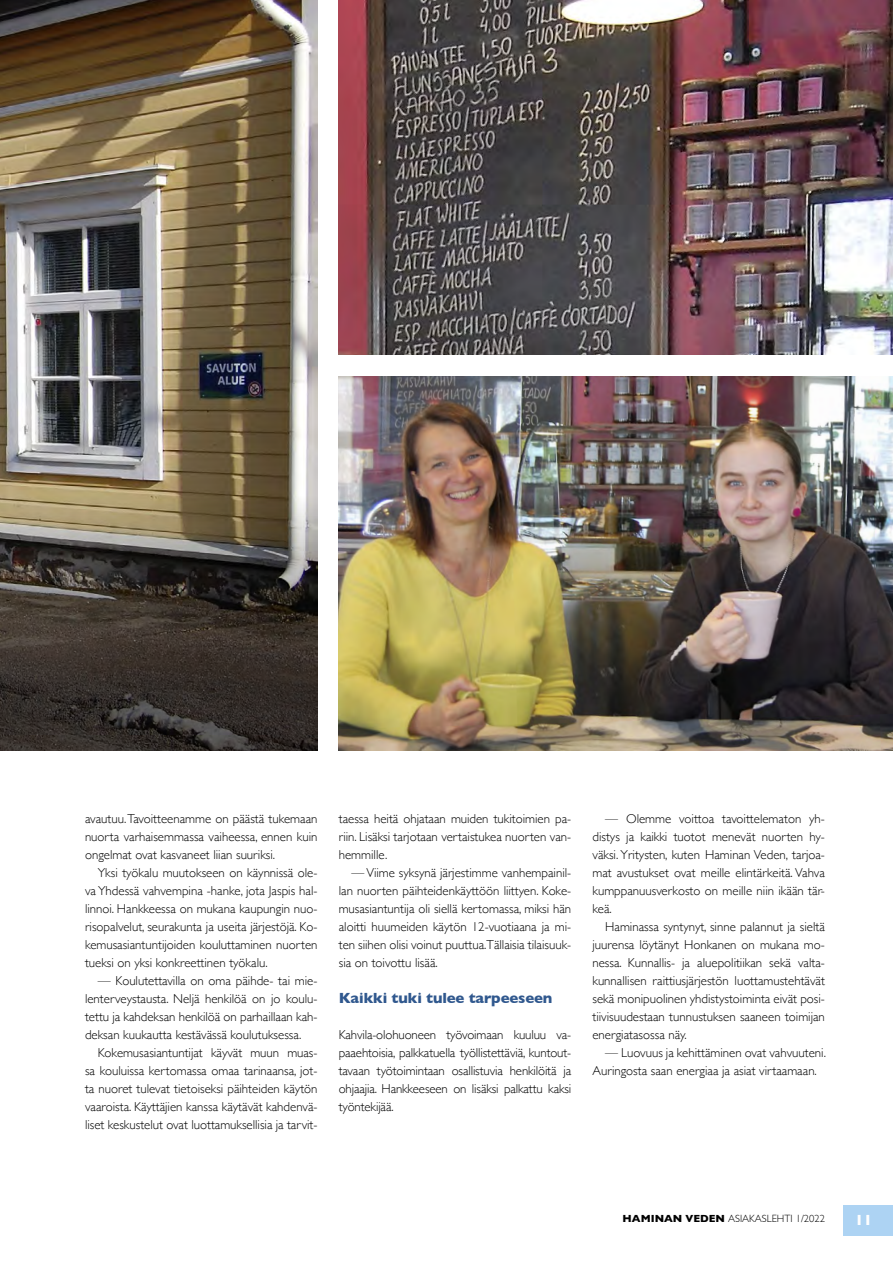
<style>
.page{position:relative;width:893px;height:1263px;background:#fff}
.page>*{position:absolute;margin:0;border:0;box-sizing:border-box;transform-origin:0 0}
.t1{font:700 15px "Gill Sans";letter-spacing:-.01em;color:#30588e}
.t2{font:700 15px "Gill Sans";color:#fff}
.t3{font:300 12.9px/18px "Gill Sans";color:#000;text-align:justify}
.t4{font:300 10.5px "Gill Sans";color:#000}
.s1{font-weight:700}
</style>
<div class="page">
<div style="left:843px;top:1205px;width:50px;height:30px;background:#add3f3"></div>
<img style="left:0;top:0;width:317px;height:439px">
<svg style="left:0;top:439px;width:317px;height:312px;background:#554d43"></svg>
<img style="left:339px;top:376px;width:554px;height:375px">
<img style="left:339px;top:0;width:554px;height:355px">
<p class="t3" style="left:85px;top:809px;width:234px">avautuu. Tavoitteenamme on päästä tukemaan nuorta varhaisemmassa vaiheessa, ennen kuin ongelmat ovat kasvaneet liian suuriksi.</p>
<p class="t3" style="left:85px;top:863px;width:234px;text-indent:13px">Yksi työkalu muutokseen on käynnissä ole&shy;va Yhdessä vahvempina -hanke, jota Jaspis hal&shy;linnoi. Hankkeessa on mukana kaupungin nuo&shy;risopalvelut, seurakunta ja useita järjestöjä. Ko&shy;kemusasiantuntijoiden kouluttaminen nuorten tueksi on yksi konkreettinen työkalu.</p>
<p class="t3" style="left:85px;top:971px;width:234px;text-indent:13px">— Koulutettavilla on oma päihde- tai mie&shy;lenterveystausta. Neljä henkilöä on jo koulu&shy;tettu ja kahdeksan henkilöä on parhaillaan kah&shy;deksan kuukautta kestävässä koulutuksessa.</p>
<p class="t3" style="left:85px;top:1043px;width:234px;text-indent:13px">Kokemusasiantuntijat käyvät muun muas&shy;sa kouluissa kertomassa omaa tarinaansa, jot&shy;ta nuoret tulevat tietoiseksi päihteiden käytön vaaroista. Käyttäjien kanssa käytävät kahdenvä&shy;liset keskustelut ovat luottamuksellisia ja tarvit-</p>
<p class="t3" style="left:339px;top:809px;width:234px">taessa heitä ohjataan muiden tukitoimien pa&shy;riin. Lisäksi tarjotaan vertaistukea nuorten van&shy;hemmille.</p>
<p class="t3" style="left:339px;top:863px;width:234px;text-indent:13px">— Viime syksynä järjestimme vanhempainil&shy;lan nuorten päihteidenkäyttöön liittyen. Koke&shy;musasiantuntija oli siellä kertomassa, miksi hän aloitti huumeiden käytön 12-vuotiaana ja mi&shy;ten siihen olisi voinut puuttua.Tällaisia tilaisuuk&shy;sia on toivottu lisää.</p>
<p class="t1" style="left:339px;top:985px;width:215px">Kaikki tuki tulee tarpeeseen</p>
<p class="t3" style="left:339px;top:1025px;width:234px">Kahvila-olohuoneen työvoimaan kuuluu va&shy;paaehtoisia, palkkatuella työllistettäviä, kuntout&shy;tavaan työtoimintaan osallistuvia henkilöitä ja ohjaajia. Hankkeeseen on lisäksi palkattu kaksi työntekijää.</p>
<p class="t3" style="left:592px;top:809px;width:234px;text-indent:13px">— Olemme voittoa tavoittelematon yh&shy;distys ja kaikki tuotot menevät nuorten hy&shy;väksi. Yritysten, kuten Haminan Veden, tarjoa&shy;mat avustukset ovat meille elintärkeitä. Vahva kumppanuusverkosto on meille niin ikään tär&shy;keä.</p>
<p class="t3" style="left:592px;top:917px;width:234px;text-indent:13px">Haminassa syntynyt, sinne palannut ja sieltä juurensa löytänyt Honkanen on mukana mo&shy;nessa. Kunnallis- ja aluepolitiikan sekä valta&shy;kunnallisen raittiusjärjestön luottamustehtävät sekä monipuolinen yhdistystoiminta eivät posi&shy;tiivisuudestaan tunnustuksen saaneen toimijan energiatasossa näy.</p>
<p class="t3" style="left:592px;top:1043px;width:235px;text-indent:13px">— Luovuus ja kehittäminen ovat vahvuuteni.<br>Auringosta saan energiaa ja asiat virtaamaan.</p>
<p class="t4" style="left:623px;top:1210px;width:204px"><span class="s1">HAMINAN VEDEN</span> ASIAKASLEHTI 1/2022</p>
<p class="t2" style="left:855px;top:1207px;width:19px">11</p>
</div>
